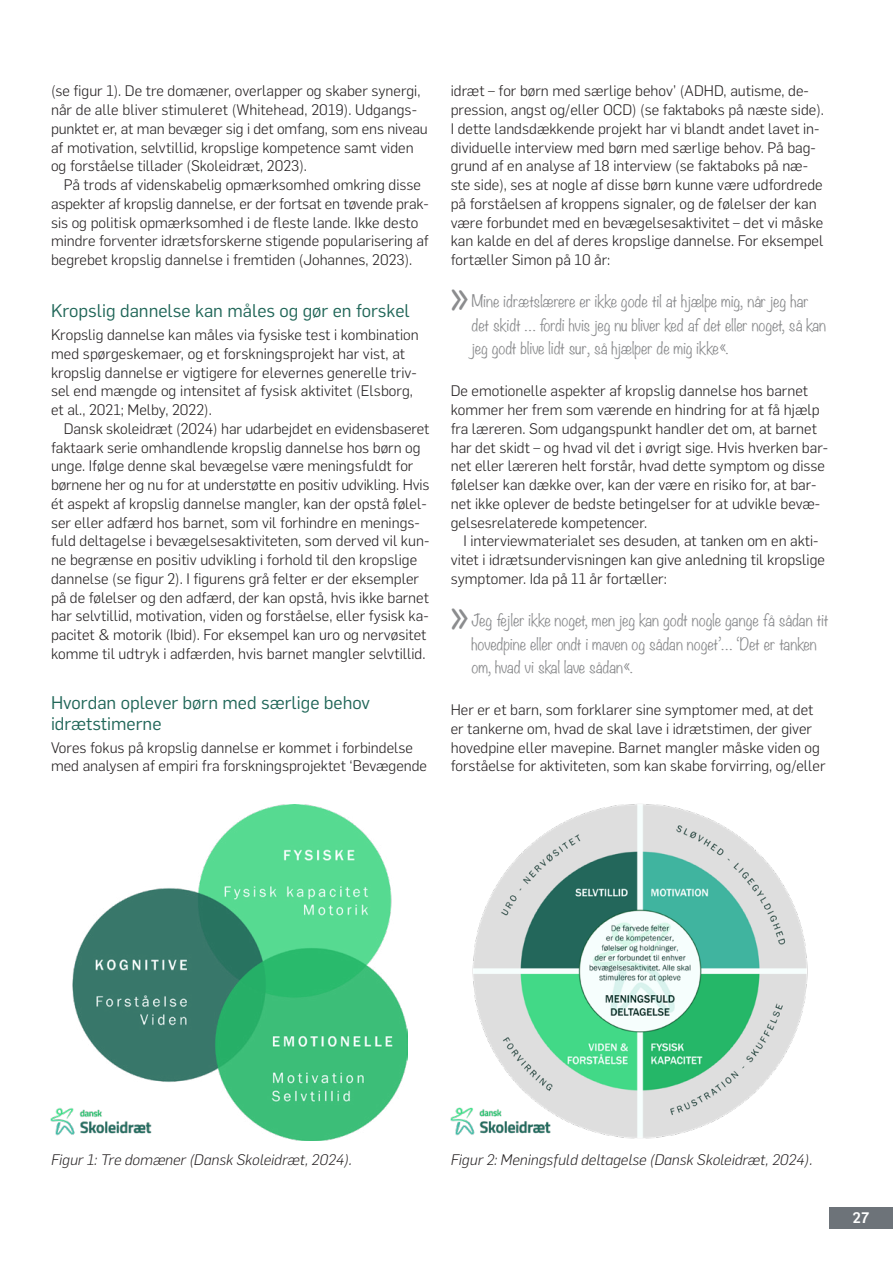
<style>
.page{position:relative;width:893px;height:1263px;background:#fff}
.page>*{position:absolute;margin:0;border:0;box-sizing:border-box;transform-origin:0 0}
.t1{font:300 45px "Noteworthy";color:#8b8c8e}
.t2{font:18px/21px "Flama";color:#216759}
.t3{font:300 15px/18.8px "Flama";color:#231f20}
.t4{font:300 15px/23.4px "Noteworthy";color:#8b8c8e}
.t5{font:italic 300 15px "Flama";color:#231f20}
.t6{font:500 15px "Flama";color:#fff}
</style>
<div class="page">
<div style="left:829px;top:1208px;width:64px;height:21px;background:#6d7379"></div>
<img style="left:72px;top:805px;width:335px;height:335px">
<img style="left:472px;top:804px;width:336px;height:335px">
<img style="left:50px;top:1094px;width:130px;height:46px">
<img style="left:450px;top:1107px;width:112px;height:32px">
<p class="t3" style="left:51px;top:81px;width:378px">(se figur 1). De tre domæner, overlapper og skaber synergi, når de alle bliver stimuleret (Whitehead, 2019). Udgangs&shy;punktet er, at man bevæger sig i det omfang, som ens niveau af motivation, selvtillid, kropslige kompetence samt viden og forståelse tillader (Skoleidræt, 2023).</p>
<p class="t3" style="left:51px;top:175px;width:379px;text-indent:13px">På trods af videnskabelig opmærksomhed omkring disse aspekter af kropslig dannelse, er der fortsat en tøvende prak&shy;sis og politisk opmærksomhed i de fleste lande. Ikke desto mindre forventer idrætsforskerne stigende popularisering af begrebet kropslig dannelse i fremtiden (Johannes, 2023).</p>
<p class="t2" style="left:51px;top:299px;width:360px">Kropslig dannelse kan måles og gør en forskel</p>
<p class="t3" style="left:51px;top:325px;width:369px">Kropslig dannelse kan måles via fysiske test i kombination med spørgeskemaer, og et forskningsprojekt har vist, at kropslig dannelse er vigtigere for elevernes generelle triv&shy;sel end mængde og intensitet af fysisk aktivitet (Elsborg, et al., 2021; Melby, 2022).</p>
<p class="t3" style="left:51px;top:418px;width:380px;text-indent:13px">Dansk skoleidræt (2024) har udarbejdet en evidensbaseret faktaark serie omhandlende kropslig dannelse hos børn og unge. Ifølge denne skal bevægelse være meningsfuldt for børnene her og nu for at understøtte en positiv udvikling. Hvis ét aspekt af kropslig dannelse mangler, kan der opstå følel&shy;ser eller adfærd hos barnet, som vil forhindre en menings&shy;fuld deltagelse i bevægelsesaktiviteten, som derved vil kun&shy;ne begrænse en positiv udvikling i forhold til den kropslige dannelse (se figur 2). I figurens grå felter er der eksempler på de følelser og den adfærd, der kan opstå, hvis ikke barnet har selvtillid, motivation, viden og forståelse, eller fysisk ka&shy;pacitet &amp; motorik (Ibid). For eksempel kan uro og nervøsitet komme til udtryk i adfærden, hvis barnet mangler selvtillid.</p>
<p class="t2" style="left:51px;top:691px;width:321px">Hvordan oplever børn med særlige behov idrætstimerne</p>
<p class="t3" style="left:51px;top:737px;width:378px">Vores fokus på kropslig dannelse er kommet i forbindelse med analysen af empiri fra forskningsprojektet ‘Bevægende</p>
<p class="t3" style="left:451px;top:81px;width:375px">idræt – for børn med særlige behov’ (ADHD, autisme, de&shy;pression, angst og/eller OCD) (se faktaboks på næste side).<br>I dette landsdækkende projekt har vi blandt andet lavet in&shy;dividuelle interview med børn med særlige behov. På bag&shy;grund af en analyse af 18 interview (se faktaboks på næ&shy;ste side), ses at nogle af disse børn kunne være udfordrede på forståelsen af kroppens signaler, og de følelser der kan være forbundet med en bevægelsesaktivitet – det vi måske kan kalde en del af deres kropslige dannelse. For eksempel fortæller Simon på 10 år:</p>
<h1 class="t1" style="left:451px;top:262px;width:19px">»</h1>
<p class="t4" style="left:471px;top:289px;width:356px">Mine idrætslærere er ikke gode til at hjælpe mig, når jeg har det skidt … fordi hvis jeg nu bliver ked af det eller noget, så kan jeg godt blive lidt sur, så hjælper de mig ikke«.</p>
<p class="t3" style="left:451px;top:381px;width:379px">De emotionelle aspekter af kropslig dannelse hos barnet kommer her frem som værende en hindring for at få hjælp fra læreren. Som udgangspunkt handler det om, at barnet har det skidt – og hvad vil det i øvrigt sige. Hvis hverken bar&shy;net eller læreren helt forstår, hvad dette symptom og disse følelser kan dække over, kan der være en risiko for, at bar&shy;net ikke oplever de bedste betingelser for at udvikle bevæ&shy;gelsesrelaterede kompetencer.</p>
<p class="t3" style="left:451px;top:531px;width:376px;text-indent:13px">I interviewmaterialet ses desuden, at tanken om en akti&shy;vitet i idrætsundervisningen kan give anledning til kropslige symptomer. Ida på 11 år fortæller:</p>
<h1 class="t1" style="left:451px;top:581px;width:19px">»</h1>
<p class="t4" style="left:471px;top:608px;width:359px">Jeg fejler ikke noget, men jeg kan godt nogle gange få sådan tit hovedpine eller ondt i maven og sådan noget’… ‘Det er tanken om, hvad vi skal lave sådan«.</p>
<p class="t3" style="left:451px;top:700px;width:376px">Her er et barn, som forklarer sine symptomer med, at det er tankerne om, hvad de skal lave i idrætstimen, der giver hovedpine eller mavepine. Barnet mangler måske viden og forståelse for aktiviteten, som kan skabe forvirring, og/eller</p>
<p class="t5" style="left:51px;top:1150px;width:302px">Figur 1: Tre domæner (Dansk Skoleidræt, 2024).</p>
<p class="t5" style="left:451px;top:1150px;width:363px">Figur 2: Meningsfuld deltagelse (Dansk Skoleidræt, 2024).</p>
<p class="t6" style="left:853px;top:1207px;width:19px">27</p>
</div>
